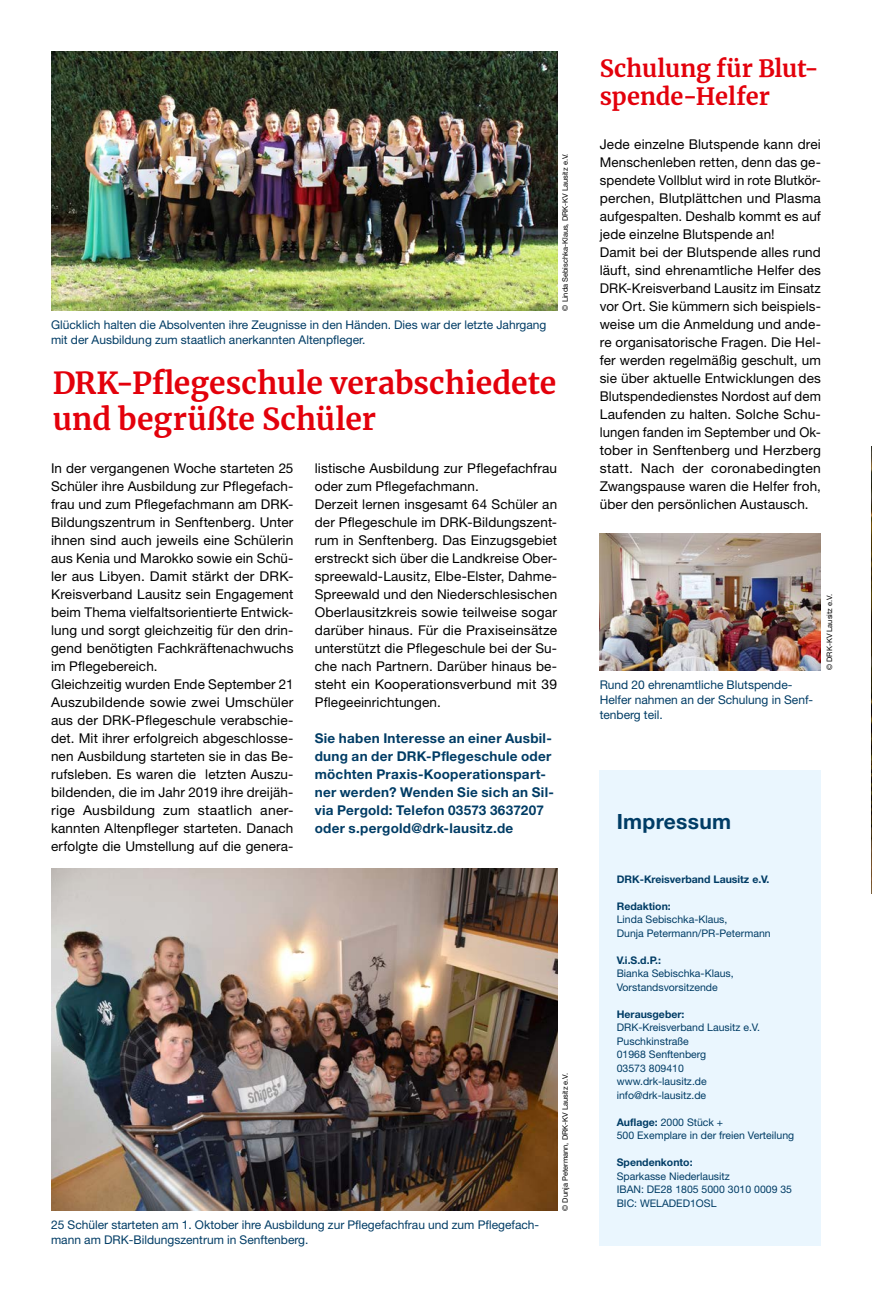
<style>
.page{position:relative;width:872px;height:1297px;background:#fff}
.page>*{position:absolute;margin:0;border:0;box-sizing:border-box;transform-origin:0 0}
.MGB_Headline_23{font:700 30px/36px "Merriweather";color:#e3000b}
.MGB_Headline_23-2{font:700 23.55px/28.2px "Merriweather";color:#e3000b}
.t1{font:700 21px "Helvetica Neue LT Pro";letter-spacing:.015em;color:#003c65}
.MGB_Copy{font:13.5px/18px "Helvetica Neue LT Pro";letter-spacing:.01em;color:#000;text-align:justify}
.MGB_Info{font:700 13.5px/18px "Helvetica Neue LT Pro";letter-spacing:.02em;color:#003c65}
.MGB_BU{font:12px/15px "Helvetica Neue LT Pro";color:#003c65}
.MGB_Impressum{font:10.5px/13.5px "Helvetica Neue LT Pro";color:#003c65}
.MGB_Impressum-2{font:700 10.5px "Helvetica Neue LT Pro";color:#003c65}
.MGB_Fotocredits{font:7.5px "Helvetica Neue LT Pro";color:#000}
.s1{font-weight:700}
</style>
<div class="page">
<img style="left:871px;top:446px;width:1px;height:447px">
<div style="left:599px;top:770px;width:222px;height:476px;background:#eaf6fe"></div>
<img style="left:51px;top:51px;width:506px;height:260px">
<img style="left:600px;top:533px;width:221px;height:138px">
<img style="left:51px;top:869px;width:506px;height:342px">
<p class="MGB_Fotocredits" style="left:560px;top:311px;width:158px;rotate:-90deg">© Linda Sebischka-Klaus, DRK-KV Lausitz e.V.</p>
<p class="MGB_BU" style="left:51px;top:316px;width:497px">Glücklich halten die Absolventen ihre Zeugnisse in den Händen. Dies war der letzte Jahrgang mit der Ausbildung zum staatlich anerkannten Altenpfleger.</p>
<p class="MGB_Headline_23" style="left:53px;top:364px;width:505px">DRK-Pflegeschule verabschiedete und begrüßte Schüler</p>
<p class="MGB_Copy" style="left:315px;top:458px;width:244px">listische Ausbildung zur Pflegefachfrau oder zum Pflegefachmann.</p>
<p class="MGB_Copy" style="left:315px;top:494px;width:244px">Derzeit lernen insgesamt 64 Schüler an der Pflegeschule im DRK-Bildungszent&shy;rum in Senftenberg. Das Einzugsgebiet erstreckt sich über die Landkreise Ober&shy;spreewald-Lausitz, Elbe-Elster, Dahme-Spreewald und den Niederschlesischen Oberlausitzkreis sowie teilweise sogar darüber hinaus. Für die Praxiseinsätze unterstützt die Pflegeschule bei der Su&shy;che nach Partnern. Darüber hinaus be&shy;steht ein Kooperationsverbund mit 39<br>Pflegeeinrichtungen.</p>
<p class="MGB_Info" style="left:315px;top:728px;width:241px">Sie haben Interesse an einer Ausbil&shy;dung an der DRK-Pflegeschule oder möchten Praxis-Kooperationspart&shy;ner werden? Wenden Sie sich an Sil&shy;via Pergold: Telefon 03573 3637207 oder s.pergold@drk-lausitz.de</p>
<p class="MGB_Copy" style="left:51px;top:458px;width:244px">In der vergangenen Woche starteten 25<br>Schüler ihre Ausbildung zur Pflegefach&shy;frau und zum Pflegefachmann am DRK-Bildungszentrum in Senftenberg. Unter ihnen sind auch jeweils eine Schülerin aus Kenia und Marokko sowie ein Schü&shy;ler aus Libyen. Damit stärkt der DRK-Kreisverband Lausitz sein Engagement beim Thema vielfaltsorientierte Entwick&shy;lung und sorgt gleichzeitig für den drin&shy;gend benötigten Fachkräftenachwuchs im Pflegebereich.</p>
<p class="MGB_Copy" style="left:51px;top:674px;width:244px">Gleichzeitig wurden Ende September 21<br>Auszubildende sowie zwei Umschüler aus der DRK-Pflegeschule verabschie&shy;det. Mit ihrer erfolgreich abgeschlosse&shy;nen Ausbildung starteten sie in das Be&shy;rufsleben. Es waren die letzten Auszu&shy;bildenden, die im Jahr 2019 ihre dreijäh&shy;rige Ausbildung zum staatlich aner&shy;kannten Altenpfleger starteten. Danach erfolgte die Umstellung auf die genera-</p>
<p class="MGB_BU" style="left:51px;top:1216px;width:490px">25 Schüler starteten am 1. Oktober ihre Ausbildung zur Pflegefachfrau und zum Pflegefach&shy;mann am DRK-Bildungszentrum in Senftenberg.</p>
<p class="MGB_Fotocredits" style="left:560px;top:1211px;width:139px;rotate:-90deg">© Dunja Petermann, DRK-KV Lausitz e.V.</p>
<p class="MGB_Headline_23-2" style="left:600px;top:53px;width:221px">Schulung für Blut&shy;spende-Helfer</p>
<p class="MGB_Copy" style="left:600px;top:134px;width:223px">Jede einzelne Blutspende kann drei Menschenleben retten, denn das ge&shy;spendete Vollblut wird in rote Blutkör&shy;perchen, Blutplättchen und Plasma aufgespalten. Deshalb kommt es auf jede einzelne Blutspende an!</p>
<p class="MGB_Copy" style="left:600px;top:242px;width:223px">Damit bei der Blutspende alles rund läuft, sind ehrenamtliche Helfer des DRK-Kreisverband Lausitz im Einsatz vor Ort. Sie kümmern sich beispiels&shy;weise um die Anmeldung und ande&shy;re organisatorische Fragen. Die Hel&shy;fer werden regelmäßig geschult, um sie über aktuelle Entwicklungen des Blutspendedienstes Nordost auf dem Laufenden zu halten. Solche Schu&shy;lungen fanden im September und Ok&shy;tober in Senftenberg und Herzberg statt. Nach der coronabedingten Zwangspause waren die Helfer froh, über den persönlichen Austausch.</p>
<p class="MGB_BU" style="left:599px;top:676px;width:215px">Rund 20 ehrenamtliche Blutspende-<br>Helfer nahmen an der Schulung in Senf&shy;tenberg teil.</p>
<p class="MGB_Fotocredits" style="left:825px;top:670px;width:77px;rotate:-90deg">© DRK-KV Lausitz e.V.</p>
<p class="t1" style="left:617px;top:808px;width:116px">Impressum</p>
<p class="MGB_Impressum-2" style="left:617px;top:872px;width:154px">DRK-Kreisverband Lausitz e.V.</p>
<p class="MGB_Impressum-2" style="left:617px;top:899px;width:56px">Redaktion:</p>
<p class="MGB_Impressum" style="left:617px;top:912px;width:155px">Linda Sebischka-Klaus,<br>Dunja Petermann/PR-Petermann</p>
<p class="MGB_Impressum-2" style="left:617px;top:953px;width:46px">V.i.S.d.P.:</p>
<p class="MGB_Impressum" style="left:617px;top:966px;width:118px">Bianka Sebischka-Klaus,<br>Vorstandsvorsitzende</p>
<p class="MGB_Impressum-2" style="left:617px;top:1007px;width:69px">Herausgeber:</p>
<p class="MGB_Impressum" style="left:617px;top:1020px;width:145px">DRK-Kreisverband Lausitz e.V.</p>
<p class="MGB_Impressum" style="left:617px;top:1034px;width:74px">Puschkinstraße</p>
<p class="MGB_Impressum" style="left:617px;top:1047px;width:91px">01968 Senftenberg</p>
<p class="MGB_Impressum" style="left:617px;top:1061px;width:69px">03573 809410</p>
<p class="MGB_Impressum" style="left:617px;top:1074px;width:91px">www.drk-lausitz.de</p>
<p class="MGB_Impressum" style="left:617px;top:1088px;width:91px">info@drk-lausitz.de</p>
<p class="MGB_Impressum" style="left:617px;top:1115px;width:179px"><span class="s1">Auflage:</span> 2000 Stück +<br>500 Exemplare in der freien Verteilung</p>
<p class="MGB_Impressum-2" style="left:617px;top:1156px;width:77px">Spendenkonto:</p>
<p class="MGB_Impressum" style="left:617px;top:1169px;width:114px">Sparkasse Niederlausitz</p>
<p class="MGB_Impressum" style="left:617px;top:1182px;width:177px">IBAN: DE28 1805 5000 3010 0009 35</p>
<p class="MGB_Impressum" style="left:617px;top:1196px;width:101px">BIC: WELADED1OSL</p>
</div>
